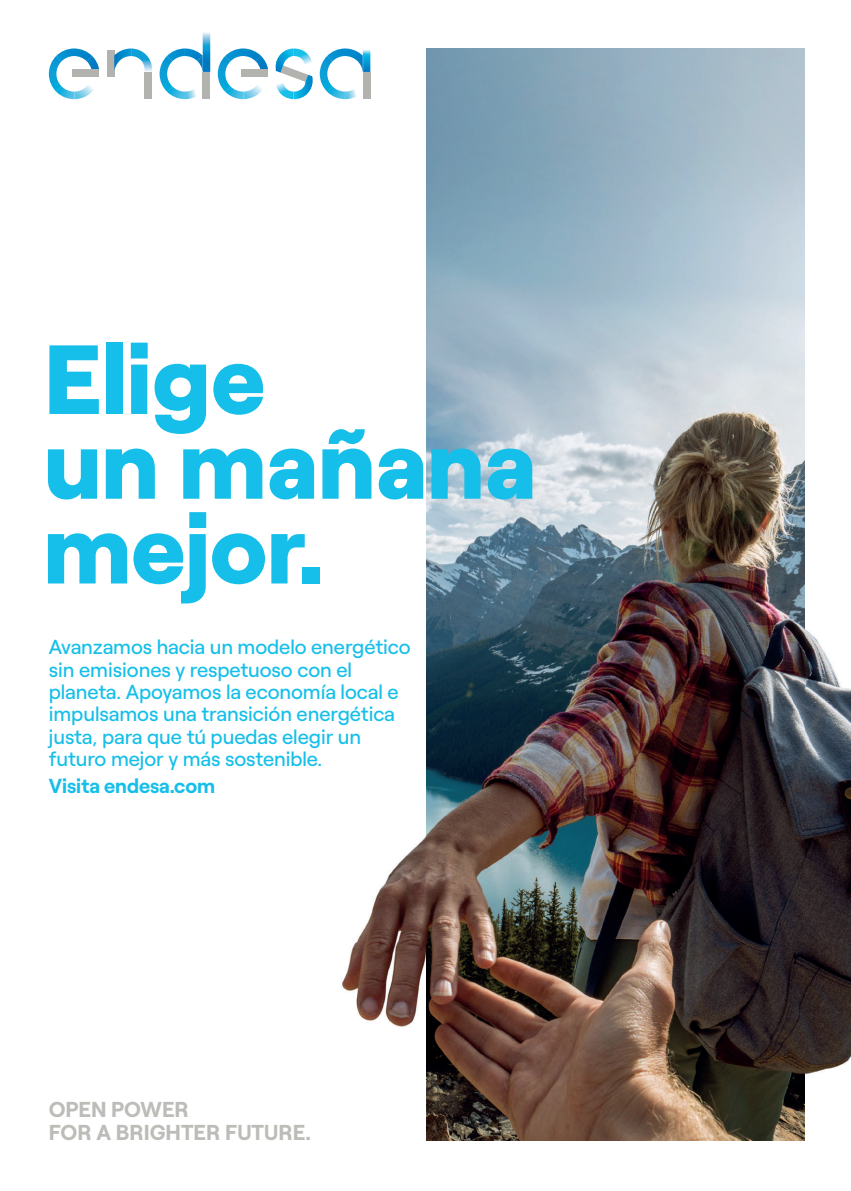
<style>
.page{position:relative;width:851px;height:1191px;background:#fff}
.page>*{position:absolute;margin:0;border:0;box-sizing:border-box;transform-origin:0 0}
.t1{font:900 98px/84.8px "Roobert ENEL";color:#15bfe9}
.t2{font:700 21.6px/22.4px "Roobert ENEL";color:#bcbdb8}
.t3{font:20.2px/22.4px "Roobert ENEL";letter-spacing:-.005em;color:#15bfe9}
.t4{font:700 20.2px "Roobert ENEL";letter-spacing:-.005em;color:#15bfe9}
</style>
<div class="page">
<img style="left:342px;top:49px;width:508px;height:1091px">
<svg style="left:275px;top:48px;width:37px;height:51px"></svg>
<svg style="left:218px;top:48px;width:50px;height:51px"></svg>
<div style="left:107px;top:51px;width:7px;height:26px;background:#b2b3af"></div>
<div style="left:144px;top:72px;width:8px;height:26px;background:#b2b3af"></div>
<div style="left:241px;top:69px;width:27px;height:8px;background:#b2b3af"></div>
<svg style="left:49px;top:48px;width:50px;height:51px"></svg>
<div style="left:73px;top:69px;width:26px;height:8px;background:#b2b3af"></div>
<img style="left:132px;top:49px;width:20px;height:22px">
<svg style="left:114px;top:49px;width:18px;height:22px"></svg>
<div style="left:203px;top:72px;width:7px;height:26px;background:#b2b3af"></div>
<img style="left:203px;top:33px;width:7px;height:39px">
<svg style="left:159px;top:48px;width:45px;height:51px"></svg>
<img style="left:364px;top:50px;width:6px;height:22px">
<svg style="left:319px;top:48px;width:45px;height:51px"></svg>
<div style="left:363px;top:72px;width:7px;height:26px;background:#b2b3af"></div>
<h1 class="t1" style="left:44px;top:328px;width:494px">Elige<br>un mañana mejor.</h1>
<p class="t3" style="left:49px;top:634px;width:363px">Avanzamos hacia un modelo energético sin emisiones y respetuoso con el planeta. Apoyamos la economía local e impulsamos una transición energética justa, para que tú puedas elegir un futuro mejor y más sostenible.</p>
<p class="t4" style="left:49px;top:770px;width:168px">Visita endesa.com</p>
<p class="t2" style="left:49px;top:1096px;width:263px">OPEN POWER<br>FOR A BRIGHTER FUTURE.</p>
</div>
